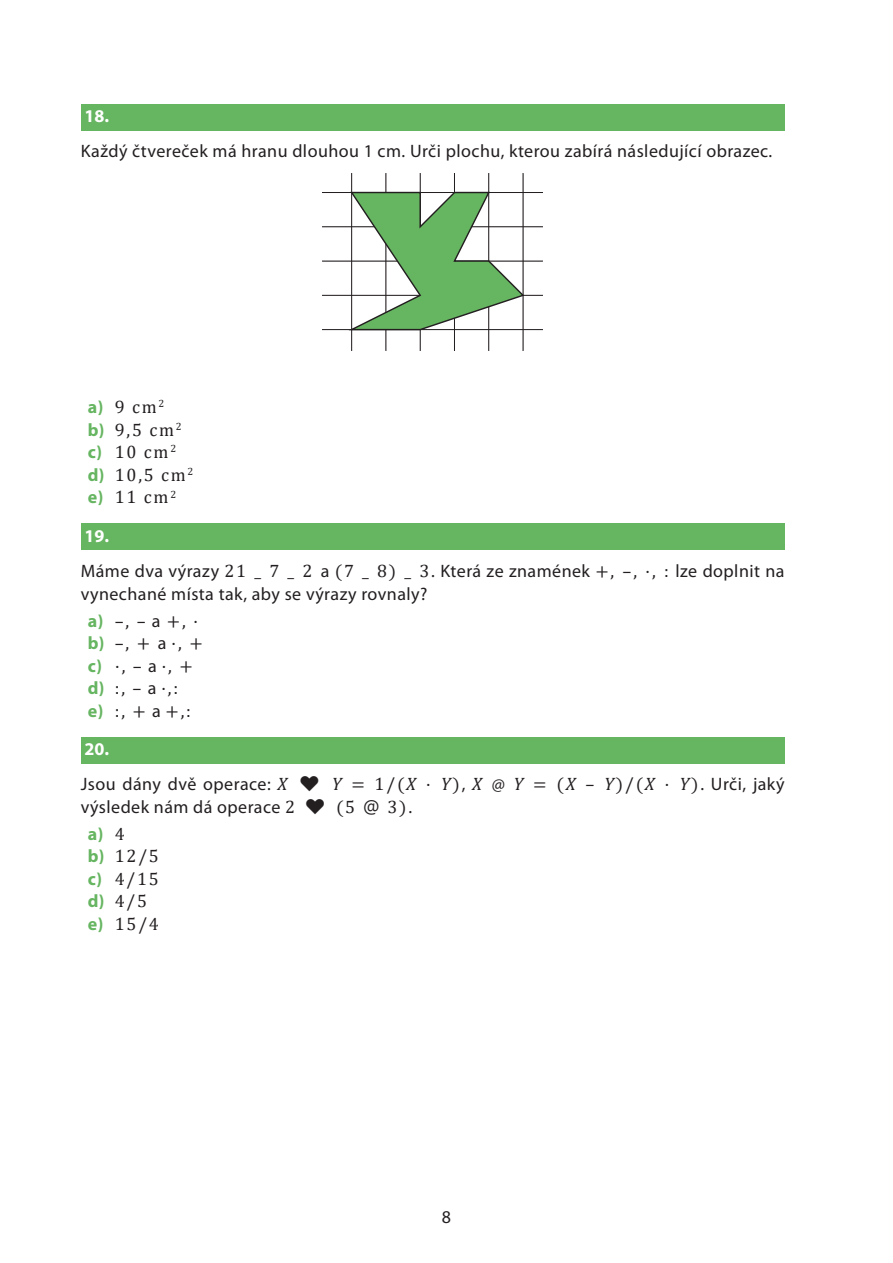
<style>
.page{position:relative;width:893px;height:1263px;background:#fff}
.page>*{position:absolute;margin:0;border:0;box-sizing:border-box;transform-origin:0 0}
.BLOK{font:18px/22.5px "Myriad Pro";letter-spacing:.025em;color:#231f20}
.BLOK-2{font:18px "Cambria Math";letter-spacing:.1em;color:#231f20}
.t1{font:700 18px "Myriad Pro";color:#fff}
.t2{font:700 18px "Myriad Pro";color:#66b561}
.s1{font-family:"Myriad Pro";font-weight:700;color:#66b561}
.s2{font-family:"Cambria Math"}
.s3{font-family:"Myriad Pro"}
.s4{font-family:"Cambria";font-style:italic}
.s5{font-family:"Cambria Math";font-weight:400;color:#231f20}
</style>
<div class="page">
<div style="left:81px;top:104px;width:703px;height:27px;background:#66b561"></div>
<div style="left:81px;top:523px;width:703px;height:27px;background:#66b561"></div>
<div style="left:81px;top:737px;width:703px;height:26px;background:#66b561"></div>
<hr style="left:323px;top:261px;width:220px;height:1px;background:#231f20">
<hr style="left:323px;top:227px;width:220px;height:1px;background:#231f20">
<hr style="left:323px;top:295px;width:220px;height:1px;background:#231f20">
<hr style="left:323px;top:192px;width:220px;height:1px;background:#231f20">
<hr style="left:420px;top:173px;width:1px;height:177px;background:#231f20">
<hr style="left:454px;top:173px;width:1px;height:177px;background:#231f20">
<hr style="left:386px;top:173px;width:1px;height:177px;background:#231f20">
<hr style="left:351px;top:173px;width:1px;height:177px;background:#231f20">
<hr style="left:488px;top:173px;width:1px;height:177px;background:#231f20">
<hr style="left:523px;top:173px;width:1px;height:177px;background:#231f20">
<hr style="left:323px;top:329px;width:220px;height:1px;background:#231f20">
<svg style="left:346px;top:191px;width:180px;height:140px"></svg>
<p class="t1" style="left:84px;top:104px;width:26px">18.</p>
<p class="BLOK" style="left:81px;top:140px;width:693px">Každý čtvereček má hranu dlouhou 1 cm. Urči plochu, kterou zabírá následující obrazec.</p>
<p class="BLOK-2" style="left:88px;top:397px;width:78px"><span class="s1">a)</span> 9 cm<sup>2</sup></p>
<p class="BLOK-2" style="left:88px;top:419px;width:95px"><span class="s1">b)</span> 9,5 cm<sup>2</sup></p>
<p class="BLOK-2" style="left:88px;top:442px;width:90px"><span class="s1">c)</span> 10 cm<sup>2</sup></p>
<p class="BLOK-2" style="left:88px;top:464px;width:107px"><span class="s1">d)</span> 10,5 cm<sup>2</sup></p>
<p class="BLOK-2" style="left:88px;top:487px;width:90px"><span class="s1">e)</span> 11 cm<sup>2</sup></p>
<p class="t1" style="left:84px;top:524px;width:26px">19.</p>
<p class="BLOK" style="left:81px;top:559px;width:705px">Máme dva výrazy <span class="s2">21 _ 7 _ 2</span> a <span class="s2">(7 _ 8) _ 3</span>. Která ze znamének <span class="s2">+, –, ·, :</span> lze doplnit na vynechané místa tak, aby se výrazy rovnaly?</p>
<p class="BLOK-2" style="left:88px;top:610px;width:112px"><span class="s1">a)</span> –, – <span class="s3">a</span> +, ·</p>
<p class="BLOK-2" style="left:88px;top:632px;width:117px"><span class="s1">b)</span> –, + <span class="s3">a</span> ·, +</p>
<p class="BLOK-2" style="left:88px;top:655px;width:107px"><span class="s1">c)</span> ·, – <span class="s3">a</span> ·, +</p>
<p class="BLOK-2" style="left:88px;top:677px;width:92px"><span class="s1">d)</span> :, – <span class="s3">a</span> ·,:</p>
<p class="BLOK-2" style="left:88px;top:700px;width:105px"><span class="s1">e)</span> :, + <span class="s3">a</span> +,:</p>
<p class="t1" style="left:84px;top:737px;width:26px">20.</p>
<p class="BLOK" style="left:81px;top:772px;width:705px">Jsou dány dvě operace: <span class="s4">X</span> ♥ <span class="s4">Y</span> <span class="s2">= 1/(</span><span class="s4">X</span> <span class="s2">·</span> <span class="s4">Y</span><span class="s2">)</span>, <span class="s4">X</span> @ <span class="s4">Y</span> <span class="s2">= (</span><span class="s4">X</span> <span class="s2">–</span> <span class="s4">Y</span><span class="s2">)/(</span><span class="s4">X</span> <span class="s2">·</span> <span class="s4">Y</span><span class="s2">)</span>. Urči, jaký výsledek nám dá operace <span class="s2">2</span> ♥ <span class="s2">(5</span></p>
<p class="BLOK-2" style="left:388px;top:796px;width:26px">3)<span class="s3">.</span></p>
<p class="t2" style="left:88px;top:822px;width:38px">a) <span class="s5">4</span></p>
<p class="BLOK-2" style="left:88px;top:845px;width:73px"><span class="s1">b)</span> 12/5</p>
<p class="BLOK-2" style="left:88px;top:868px;width:73px"><span class="s1">c)</span> 4/15</p>
<p class="BLOK-2" style="left:88px;top:890px;width:61px"><span class="s1">d)</span> 4/5</p>
<p class="BLOK-2" style="left:88px;top:913px;width:73px"><span class="s1">e)</span> 15/4</p>
<p class="BLOK" style="left:442px;top:1205px;width:11px">8</p>
</div>
